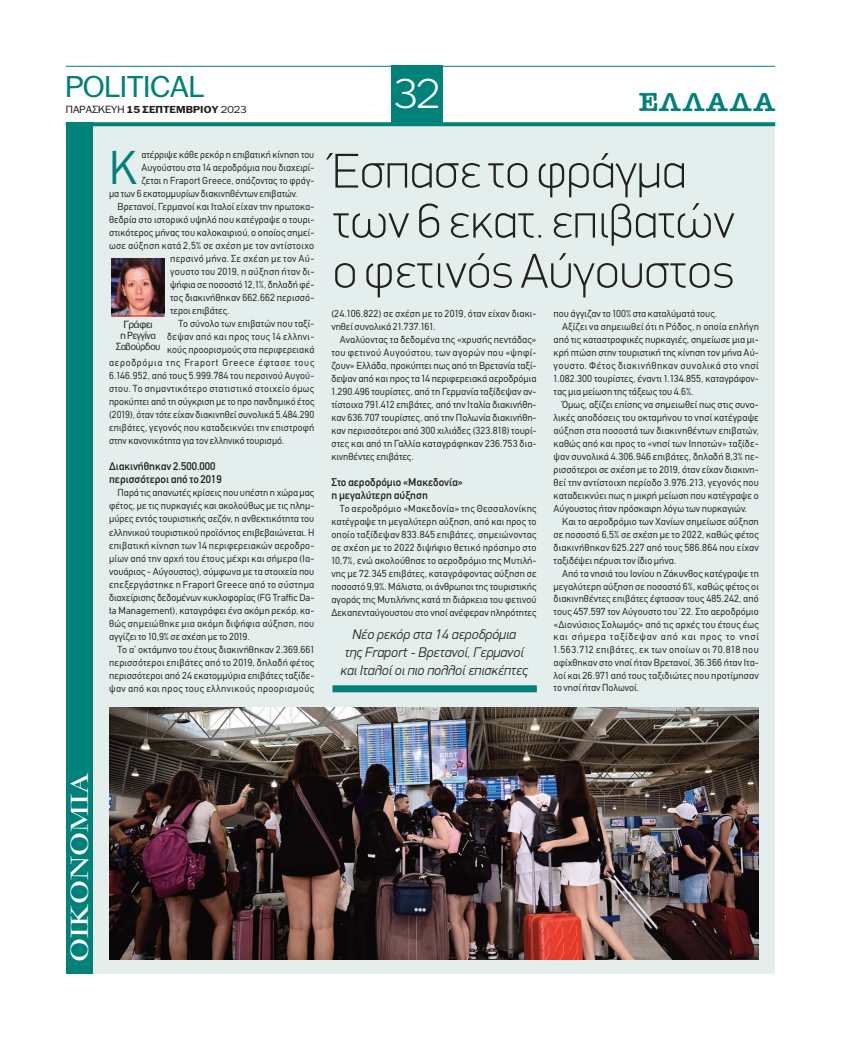
<style>
.page{position:relative;width:841px;height:1039px;background:#fff}
.page>*{position:absolute;margin:0;border:0;box-sizing:border-box;transform-origin:0 0}
.t1{font:100 49px/50px "PF Din Display";color:#231f20;scale:1.04 1}
.t2{font:46.5px "CF Din";color:#008179}
.t3{font:300 40px "PF Franklin Gothic";color:#fff}
.t4{font:29px "PF Franklin Gothic";color:#008179;scale:1.1 1}
.t5{font:700 27.2px "PF Garamond Classic";color:#fff;scale:1.17 1}
.t6{font:26px "American Type ITC Hel Dm Bd";letter-spacing:.07em;color:#008179;scale:1.06 1}
.t7{font:italic 300 14px/18px "PF Din Display";color:#231f20;text-align:center}
.t8{font:11px/13px "CF Din";color:#231f20}
.t9{font:10px/13px "CF Din";letter-spacing:.01em;color:#231f20;text-align:justify}
.t10{font:10px "CF Din";letter-spacing:.04em;color:#231f20}
.t11{font:10px "CF Din";letter-spacing:.075em;color:#231f20}
.t12{font:10px "CF Din";letter-spacing:.03em;color:#231f20}
.t13{font:10px "CF Din";letter-spacing:.045em;color:#231f20}
.t14{font:10px "CF Din";letter-spacing:.055em;color:#231f20}
.t15{font:10px/11.2px "PF Franklin Gothic";color:#231f20;text-align:center;scale:1.05 1}
.t16{font:700 9.7px "PF Franklin Gothic";letter-spacing:.01em;color:#231f20;scale:1.1 1}
.s1{font-weight:400;font-size:10px}
.s2{font-weight:400}
</style>
<div class="page">
<div style="left:88px;top:125px;width:686px;height:849px;background:#e4eeed"></div>
<hr style="left:66px;top:66px;width:708px;height:1px;background:#008179">
<svg style="left:92px;top:122px;width:682px;height:4px;background:#0f8880"></svg>
<div style="left:391px;top:66px;width:51px;height:60px;background:#008179"></div>
<div style="left:66px;top:122px;width:26px;height:852px;background:#008179"></div>
<img style="left:109px;top:707px;width:648px;height:252px">
<div style="left:332px;top:685px;width:204px;height:7px;background:#008179"></div>
<img style="left:112px;top:259px;width:52px;height:57px">
<hr style="left:112px;top:315px;width:51px;height:1px;background:#ed1c24">
<h3 class="t4" style="left:66px;top:70px;width:127px">ΡOLITICAL</h3>
<h3 class="t3" style="left:393px;top:71px;width:48px">32</h3>
<p class="t16" style="left:66px;top:104px;width:166px"><span class="s1">ΠΑΡΑΣΚΕΥΗ</span> 15 ΣΕΠΤΕΜΒΡΙΟΥ <span class="s2">2023</span></p>
<h3 class="t6" style="left:638px;top:87px;width:130px">ΕΛΛΑΔΑ</h3>
<h2 class="t2" style="left:109px;top:150px;width:29px">Κ</h2>
<p class="t9" style="left:141px;top:149px;width:174px">ατέρριψε κάθε ρεκόρ η επιβατική κίνηση του</p>
<p class="t9" style="left:141px;top:162px;width:174px">Αυγούστου στα 14 αεροδρόμια που διαχειρί-</p>
<p class="t9" style="left:141px;top:175px;width:174px">ζεται η Fraport Greece, σπάζοντας το φράγ-</p>
<p class="t9" style="left:109px;top:188px;width:190px">μα των 6 εκατομμυρίων διακινηθέντων επιβατών.</p>
<p class="t9" style="left:118px;top:201px;width:198px">Βρετανοί, Γερμανοί και Ιταλοί είχαν την πρωτοκα-</p>
<p class="t9" style="left:109px;top:214px;width:206px">θεδρία στο ιστορικό υψηλό που κατέγραψε ο τουρι-</p>
<p class="t9" style="left:109px;top:227px;width:207px">στικότερος μήνας του καλοκαιριού, ο οποίος σημεί-</p>
<p class="t12" style="left:109px;top:242px;width:206px">ωσε αύξηση κατά 2,5% σε σχέση με τον αντίστοιχο</p>
<p class="t12" style="left:170px;top:255px;width:146px">περσινό μήνα. Σε σχέση με τον Αύ-</p>
<p class="t9" style="left:170px;top:266px;width:146px">γουστο του 2019, η αύξηση ήταν δι-</p>
<p class="t9" style="left:170px;top:279px;width:146px">ψήφια σε ποσοστό 12,1%, δηλαδή φέ-</p>
<p class="t9" style="left:170px;top:292px;width:146px">τος διακινήθηκαν 662.662 περισσό-</p>
<p class="t9" style="left:170px;top:305px;width:61px">τεροι επιβάτες.</p>
<p class="t9" style="left:178px;top:318px;width:137px">Το σύνολο των επιβατών που ταξί-</p>
<p class="t10" style="left:167px;top:333px;width:148px">δεψαν από και προς τους 14 ελληνι-</p>
<p class="t9" style="left:167px;top:344px;width:148px">κούς προορισμούς στα περιφερειακά</p>
<p class="t11" style="left:109px;top:359px;width:206px">αεροδρόμια της Fraport Greece έφτασε τους</p>
<p class="t9" style="left:109px;top:370px;width:207px">6.146.952, από τους 5.999.784 του περσινού Αυγού-</p>
<p class="t10" style="left:109px;top:385px;width:206px">στου. Το σημαντικότερο στατιστικό στοιχείο όμως</p>
<p class="t9" style="left:109px;top:396px;width:206px">προκύπτει από τη σύγκριση με το προ πανδημικό έτος</p>
<p class="t9" style="left:109px;top:409px;width:206px">(2019), όταν τότε είχαν διακινηθεί συνολικά 5.484.290</p>
<p class="t9" style="left:109px;top:422px;width:206px">επιβάτες, γεγονός που καταδεικνύει την επιστροφή</p>
<p class="t9" style="left:109px;top:435px;width:176px">στην κανονικότητα για τον ελληνικό τουρισμό.</p>
<p class="t8" style="left:109px;top:461px;width:114px">Διακινήθηκαν 2.500.000 περισσότεροι από το 2019</p>
<p class="t9" style="left:109px;top:487px;width:207px;text-indent:9px">Παρά τις απανωτές κρίσεις που υπέστη η χώρα μας φέτος, με τις πυρκαγιές και ακολούθως με τις πλημ&shy;μύρες εντός τουριστικής σεζόν, η ανθεκτικότητα του ελληνικού τουριστικού προϊόντος επιβεβαιώνεται. Η επιβατική κίνηση των 14 περιφερειακών αεροδρο&shy;μίων από την αρχή του έτους μέχρι και σήμερα (Ια&shy;νουάριος - Αύγουστος), σύμφωνα με τα στοιχεία που επεξεργάστηκε η Fraport Greece από το σύστημα διαχείρισης δεδομένων κυκλοφορίας (FG Traffic Da&shy;ta Management), καταγράφει ένα ακόμη ρεκόρ, κα&shy;θώς σημειώθηκε μια ακόμη διψήφια αύξηση, που αγγίζει το 10,9% σε σχέση με το 2019.</p>
<p class="t9" style="left:109px;top:643px;width:207px;text-indent:9px">Το α’ οκτάμηνο του έτους διακινήθηκαν 2.369.661 περισσότεροι επιβάτες από το 2019, δηλαδή φέτος περισσότεροι από 24 εκατομμύρια επιβάτες ταξίδε&shy;ψαν από και προς τους ελληνικούς προορισμούς</p>
<p class="t15" style="left:116px;top:318px;width:44px">Γράφει<br>η Ρεγγίνα<br>Σαβούρδου</p>
<h1 class="t1" style="left:332px;top:146px;width:388px">Έσπασε το φράγμα των 6 εκατ. επιβατών ο φετινός Αύγουστος</h1>
<p class="t9" style="left:331px;top:308px;width:207px">(24.106.822) σε σχέση με το 2019, όταν είχαν διακι&shy;νηθεί συνολικά 21.737.161.</p>
<p class="t9" style="left:331px;top:334px;width:207px;text-indent:9px">Αναλύοντας τα δεδομένα της «χρυσής πεντάδας» του φετινού Αυγούστου, των αγορών που «ψηφί&shy;ζουν» Ελλάδα, προκύπτει πως από τη Βρετανία ταξί&shy;δεψαν από και προς τα 14 περιφερειακά αεροδρόμια 1.290.496 τουρίστες, από τη Γερμανία ταξίδεψαν αν&shy;τίστοιχα 791.412 επιβάτες, από την Ιταλία διακινήθη&shy;καν 636.707 τουρίστες, από την Πολωνία διακινήθη&shy;καν περισσότεροι από 300 χιλιάδες (323.818) τουρί&shy;στες και από τη Γαλλία καταγράφηκαν 236.753 δια&shy;κινηθέντες επιβάτες.</p>
<p class="t8" style="left:331px;top:477px;width:133px">Στο αεροδρόμιο «Μακεδονία» η μεγαλύτερη αύξηση</p>
<p class="t9" style="left:331px;top:503px;width:207px;text-indent:9px">Το αεροδρόμιο «Μακεδονία» της Θεσσαλονίκης κατέγραψε τη μεγαλύτερη αύξηση, από και προς το οποίο ταξίδεψαν 833.845 επιβάτες, σημειώνοντας σε σχέση με το 2022 διψήφιο θετικό πρόσημο στο 10,7%, ενώ ακολούθησε το αεροδρόμιο της Μυτιλή&shy;νης με 72.345 επιβάτες, καταγράφοντας αύξηση σε ποσοστό 9,9%. Μάλιστα, οι άνθρωποι της τουριστικής αγοράς της Μυτιλήνης κατά τη διάρκεια του φετινού Δεκαπενταύγουστου στο νησί ανέφεραν πληρότητες</p>
<h3 class="t7" style="left:340px;top:626px;width:189px">Νέο ρεκόρ στα 14 αεροδρόμια<br>της Fraport - Βρετανοί, Γερμανοί και Ιταλοί οι πιο πολλοί επισκέπτες</h3>
<p class="t9" style="left:553px;top:308px;width:165px">που άγγιζαν το 100% στα καταλύματά τους.</p>
<p class="t9" style="left:562px;top:321px;width:198px">Αξίζει να σημειωθεί ότι η Ρόδος, η οποία επλήγη</p>
<p class="t9" style="left:553px;top:334px;width:207px">από τις καταστροφικές πυρκαγιές, σημείωσε μια μι-</p>
<p class="t9" style="left:553px;top:347px;width:206px">κρή πτώση στην τουριστική της κίνηση τον μήνα Αύ-</p>
<p class="t14" style="left:553px;top:362px;width:206px">γουστο. Φέτος διακινήθηκαν συνολικά στο νησί</p>
<p class="t9" style="left:553px;top:373px;width:206px">1.082.300 τουρίστες, έναντι 1.134.855, καταγράφον-</p>
<p class="t9" style="left:553px;top:386px;width:141px">τας μια μείωση της τάξεως του 4.6%.</p>
<p class="t9" style="left:562px;top:399px;width:198px">Όμως, αξίζει επίσης να σημειωθεί πως στις συνο-</p>
<p class="t9" style="left:553px;top:412px;width:206px">λικές αποδόσεις του οκταμήνου το νησί κατέγραψε</p>
<p class="t9" style="left:553px;top:425px;width:207px">αύξηση στα ποσοστά των διακινηθέντων επιβατών,</p>
<p class="t9" style="left:553px;top:438px;width:206px">καθώς από και προς το «νησί των Ιπποτών» ταξίδε-</p>
<p class="t9" style="left:553px;top:451px;width:206px">ψαν συνολικά 4.306.946 επιβάτες, δηλαδή 8,3% πε-</p>
<p class="t9" style="left:553px;top:464px;width:207px">ρισσότεροι σε σχέση με το 2019, όταν είχαν διακινη-</p>
<p class="t9" style="left:553px;top:477px;width:207px">θεί την αντίστοιχη περίοδο 3.976.213, γεγονός που</p>
<p class="t9" style="left:553px;top:490px;width:207px">καταδεικνύει πως η μικρή μείωση που κατέγραψε ο</p>
<p class="t9" style="left:553px;top:503px;width:195px">Αύγουστος ήταν πρόσκαιρη λόγω των πυρκαγιών.</p>
<p class="t9" style="left:562px;top:516px;width:198px">Και το αεροδρόμιο των Χανίων σημείωσε αύξηση</p>
<p class="t9" style="left:553px;top:529px;width:206px">σε ποσοστό 6,5% σε σχέση με το 2022, καθώς φέτος</p>
<p class="t9" style="left:553px;top:542px;width:206px">διακινήθηκαν 625.227 από τους 586.864 που είχαν</p>
<p class="t9" style="left:553px;top:555px;width:124px">ταξιδέψει πέρυσι τον ίδιο μήνα.</p>
<p class="t9" style="left:562px;top:568px;width:198px">Από τα νησιά του Ιονίου η Ζάκυνθος κατέγραψε τη</p>
<p class="t9" style="left:553px;top:580px;width:206px">μεγαλύτερη αύξηση σε ποσοστό 6%, καθώς φέτος οι</p>
<p class="t9" style="left:553px;top:593px;width:206px">διακινηθέντες επιβάτες έφτασαν τους 485.242, από</p>
<p class="t9" style="left:553px;top:606px;width:206px">τους 457.597 τον Αύγουστο του ’22. Στο αεροδρόμιο</p>
<p class="t9" style="left:553px;top:619px;width:206px">«Διονύσιος Σολωμός» από τις αρχές του έτους έως</p>
<p class="t11" style="left:553px;top:633px;width:206px">και σήμερα ταξίδεψαν από και προς το νησί</p>
<p class="t13" style="left:553px;top:646px;width:206px">1.563.712 επιβάτες, εκ των οποίων οι 70.818 που</p>
<p class="t9" style="left:553px;top:657px;width:207px">αφίχθηκαν στο νησί ήταν Βρετανοί, 36.366 ήταν Ιτα-</p>
<p class="t9" style="left:553px;top:669px;width:207px">λοί και 26.971 από τους ταξιδιώτες που προτίμησαν</p>
<p class="t9" style="left:553px;top:682px;width:87px">το νησί ήταν Πολωνοί.</p>
<h3 class="t5" style="left:66px;top:961px;width:164px;rotate:-90deg">ΟΙΚΟΝΟΜΙΑ</h3>
</div>
